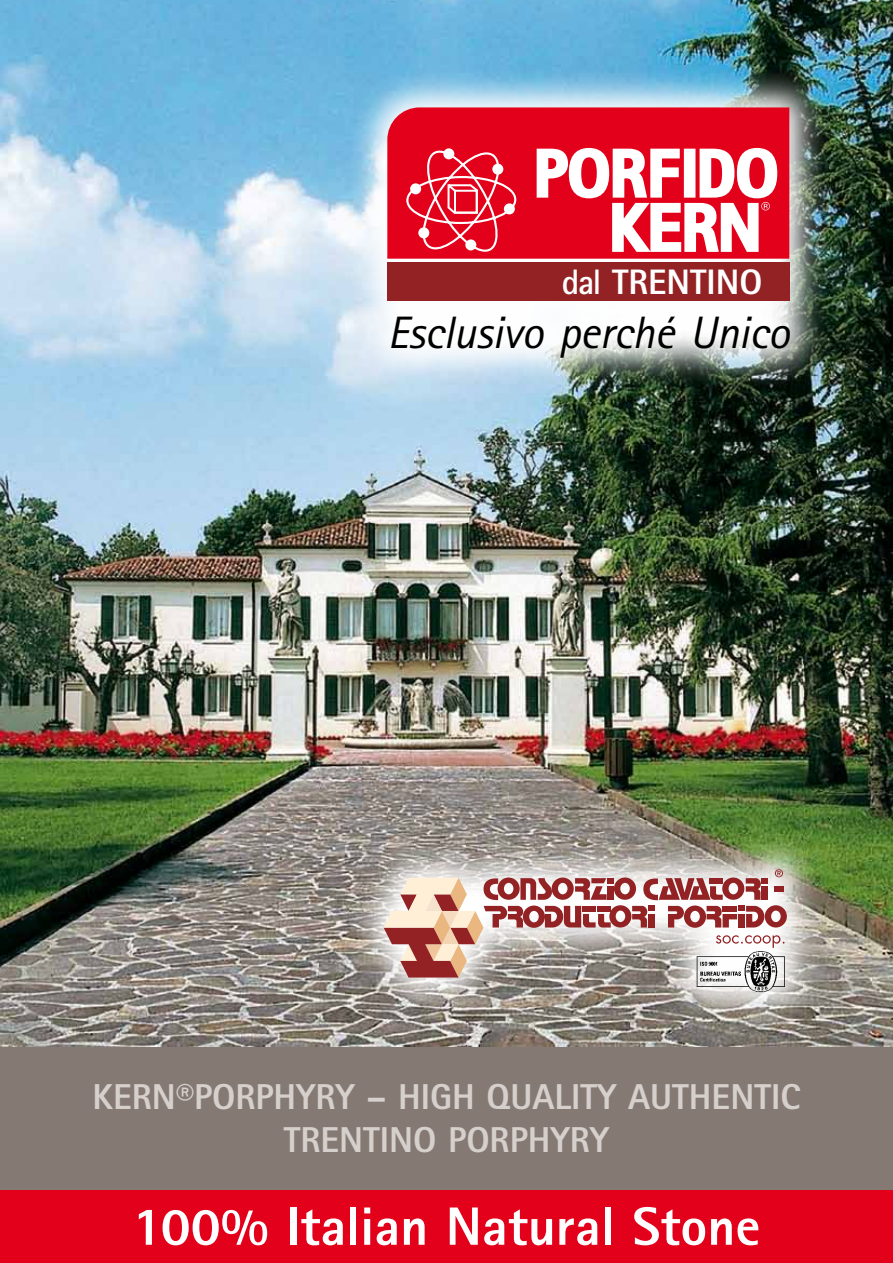
<style>
.page{position:relative;width:893px;height:1263px;background:#fff}
.page>*{position:absolute;margin:0;border:0;box-sizing:border-box;transform-origin:0 0}
.t1{font:800 54px "Rotis Sans Serif";color:#fff}
.t2{font:italic 45.45px "Rotis Sans Serif";letter-spacing:-.01em;color:#000}
.t3{font:800 36px/43.2px "Rotis Sans Serif";color:#d6d0cd;text-align:center}
.t4{font:800 35.4px "Rotis Sans Serif";color:#fff}
.s1{font-weight:700}
</style>
<div class="page">
<div style="left:0;top:1037px;width:893px;height:226px;background:#857974"></div>
<img style="left:0;top:0;width:893px;height:1046px">
<div style="left:0;top:1191px;width:893px;height:72px;background:#e2001a"></div>
<svg style="left:341px;top:826px;width:481px;height:201px;background:#9a988b"></svg>
<img style="left:692px;top:945px;width:97px;height:54px">
<svg style="left:384px;top:869px;width:403px;height:108px"></svg>
<img style="left:345px;top:64px;width:482px;height:330px">
<div style="left:387px;top:262px;width:402px;height:39px;background:#922224"></div>
<div style="left:387px;top:107px;width:402px;height:152px;background:#e2001a"></div>
<svg style="left:535px;top:146px;width:244px;height:108px"></svg>
<svg style="left:405px;top:143px;width:112px;height:113px;background:#e72e44"></svg>
<p class="t4" style="left:562px;top:259px;width:202px"><span class="s1">dal</span> TRENTINO</p>
<p class="t2" style="left:387px;top:306px;width:404px">Esclusivo perché Unico</p>
<p class="t3" style="left:93px;top:1074px;width:709px">KERN®PORPHYRY – HIGH QUALITY AUTHENTIC<br>TRENTINO PORPHYRY</p>
<h1 class="t1" style="left:133px;top:1192px;width:629px">100% Italian Natural Stone</h1>
</div>
